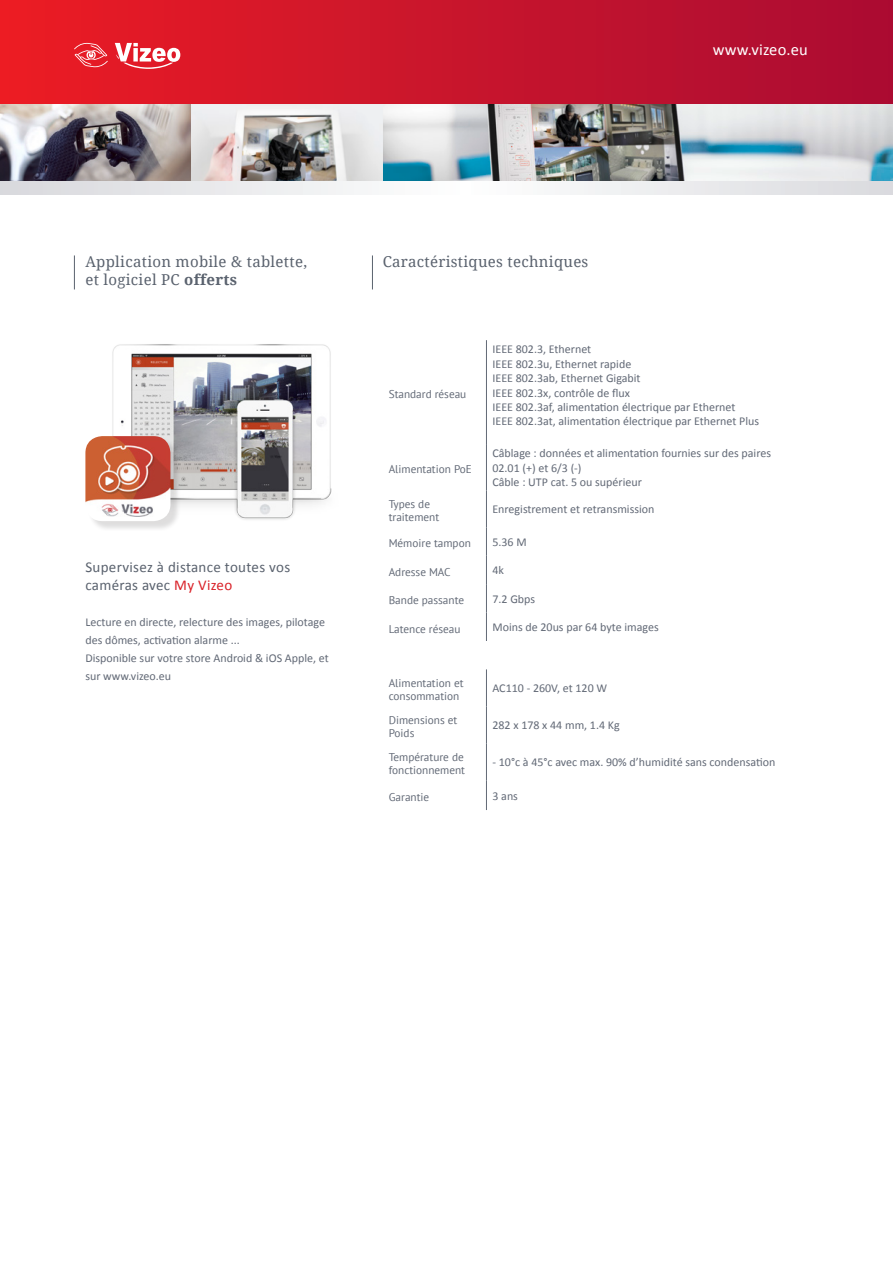
<style>
.page{position:relative;width:893px;height:1263px;background:#fff}
.page>*{position:absolute;margin:0;border:0;box-sizing:border-box;transform-origin:0 0}
.H1____Designation{font:16.5px "Calibri";letter-spacing:.01em;color:#fff}
.H2____Chapitres{font:15px "Droid Serif";letter-spacing:.02em;color:#5a626e}
.H2____Chapitres-2{font:15px/18px "Calibri";letter-spacing:.02em;color:#5a626e}
.Colonne_02____Caract{font:12px/18px "Calibri";color:#626976}
.Colonne_01____Design{font:11.25px/13.5px "PT Sans";color:#626976}
.s1{font-weight:700}
.s2{color:#d92128}
</style>
<div class="page">
<div style="left:0;top:0;width:893px;height:105px;background:linear-gradient(to right,#eb1d24,#a90c33)"></div>
<svg style="left:0;top:181px;width:893px;height:13px"></svg>
<hr style="left:486px;top:340px;width:1px;height:104px;background:#626976">
<hr style="left:486px;top:444px;width:1px;height:46px;background:#626976">
<hr style="left:486px;top:490px;width:1px;height:37px;background:#626976">
<hr style="left:486px;top:669px;width:1px;height:37px;background:#626976">
<hr style="left:486px;top:706px;width:1px;height:37px;background:#626976">
<hr style="left:486px;top:743px;width:1px;height:37px;background:#626976">
<hr style="left:486px;top:780px;width:1px;height:30px;background:#626976">
<hr style="left:372px;top:255px;width:1px;height:34px;background:#5a626e">
<img style="left:0;top:105px;width:893px;height:76px">
<svg style="left:74px;top:43px;width:34px;height:24px"></svg>
<svg style="left:115px;top:43px;width:65px;height:26px"></svg>
<img style="left:112px;top:344px;width:220px;height:176px">
<hr style="left:74px;top:255px;width:1px;height:34px;background:#5a626e">
<div style="left:87px;top:437px;width:94px;height:94px;background:#231f20;opacity:.15"></div>
<img style="left:85px;top:436px;width:85px;height:85px">
<p class="H1____Designation" style="left:713px;top:39px;width:97px">www.vizeo.eu</p>
<p class="H2____Chapitres" style="left:85px;top:253px;width:223px">Application mobile &amp; tablette,</p>
<p class="H2____Chapitres" style="left:85px;top:271px;width:153px">et logiciel PC <span class="s1">offerts</span></p>
<p class="H2____Chapitres-2" style="left:85px;top:558px;width:206px">Supervisez à distance toutes vos caméras avec <span class="s2">My Vizeo</span></p>
<p class="Colonne_02____Caract" style="left:85px;top:613px;width:241px">Lecture en directe, relecture des images, pilotage des dômes, activation alarme ...</p>
<p class="Colonne_02____Caract" style="left:85px;top:649px;width:245px">Disponible sur votre store Android &amp; iOS Apple, et sur www.vizeo.eu</p>
<p class="H2____Chapitres" style="left:383px;top:253px;width:207px">Caractéristiques techniques</p>
<p class="Colonne_01____Design" style="left:389px;top:387px;width:79px">Standard réseau</p>
<p class="Colonne_01____Design" style="left:389px;top:462px;width:85px">Alimentation PoE</p>
<p class="Colonne_02____Caract" style="left:492px;top:340px;width:100px">IEEE 802.3, Ethernet</p>
<p class="Colonne_02____Caract" style="left:492px;top:355px;width:140px">IEEE 802.3u, Ethernet rapide</p>
<p class="Colonne_02____Caract" style="left:492px;top:369px;width:150px">IEEE 802.3ab, Ethernet Gigabit</p>
<p class="Colonne_02____Caract" style="left:492px;top:384px;width:139px">IEEE 802.3x, contrôle de flux</p>
<p class="Colonne_02____Caract" style="left:492px;top:398px;width:244px">IEEE 802.3af, alimentation électrique par Ethernet</p>
<p class="Colonne_02____Caract" style="left:492px;top:412px;width:268px">IEEE 802.3at, alimentation électrique par Ethernet Plus</p>
<p class="Colonne_02____Caract" style="left:492px;top:444px;width:280px">Câblage : données et alimentation fournies sur des paires</p>
<p class="Colonne_02____Caract" style="left:492px;top:459px;width:91px">02.01 (+) et 6/3 (-)</p>
<p class="Colonne_02____Caract" style="left:492px;top:473px;width:151px">Câble : UTP cat. 5 ou supérieur</p>
<p class="Colonne_01____Design" style="left:389px;top:497px;width:52px">Types de traitement</p>
<p class="Colonne_02____Caract" style="left:492px;top:500px;width:163px">Enregistrement et retransmission</p>
<p class="Colonne_01____Design" style="left:389px;top:536px;width:84px">Mémoire tampon</p>
<p class="Colonne_02____Caract" style="left:492px;top:533px;width:36px">5.36 M</p>
<p class="Colonne_01____Design" style="left:389px;top:565px;width:63px">Adresse MAC</p>
<p class="Colonne_02____Caract" style="left:492px;top:561px;width:13px">4k</p>
<p class="Colonne_01____Design" style="left:389px;top:593px;width:77px">Bande passante</p>
<p class="Colonne_02____Caract" style="left:492px;top:590px;width:44px">7.2 Gbps</p>
<p class="Colonne_01____Design" style="left:389px;top:621px;width:73px">Latence réseau</p>
<p class="Colonne_02____Caract" style="left:492px;top:618px;width:168px">Moins de 20us par 64 byte images</p>
<p class="Colonne_01____Design" style="left:389px;top:676px;width:76px">Alimentation et consommation</p>
<p class="Colonne_02____Caract" style="left:492px;top:679px;width:116px">AC110 - 260V, et 120 W</p>
<p class="Colonne_01____Design" style="left:389px;top:713px;width:70px">Dimensions et</p>
<p class="Colonne_01____Design" style="left:389px;top:726px;width:27px">Poids</p>
<p class="Colonne_02____Caract" style="left:492px;top:716px;width:129px">282 x 178 x 44 mm, 1.4 Kg</p>
<p class="Colonne_01____Design" style="left:389px;top:750px;width:77px">Température de</p>
<p class="Colonne_01____Design" style="left:389px;top:763px;width:78px">fonctionnement</p>
<p class="Colonne_02____Caract" style="left:492px;top:753px;width:284px">- 10°c à 45°c avec max. 90% d’humidité sans condensation</p>
<p class="Colonne_01____Design" style="left:389px;top:790px;width:42px">Garantie</p>
<p class="Colonne_02____Caract" style="left:492px;top:787px;width:27px">3 ans</p>
</div>
